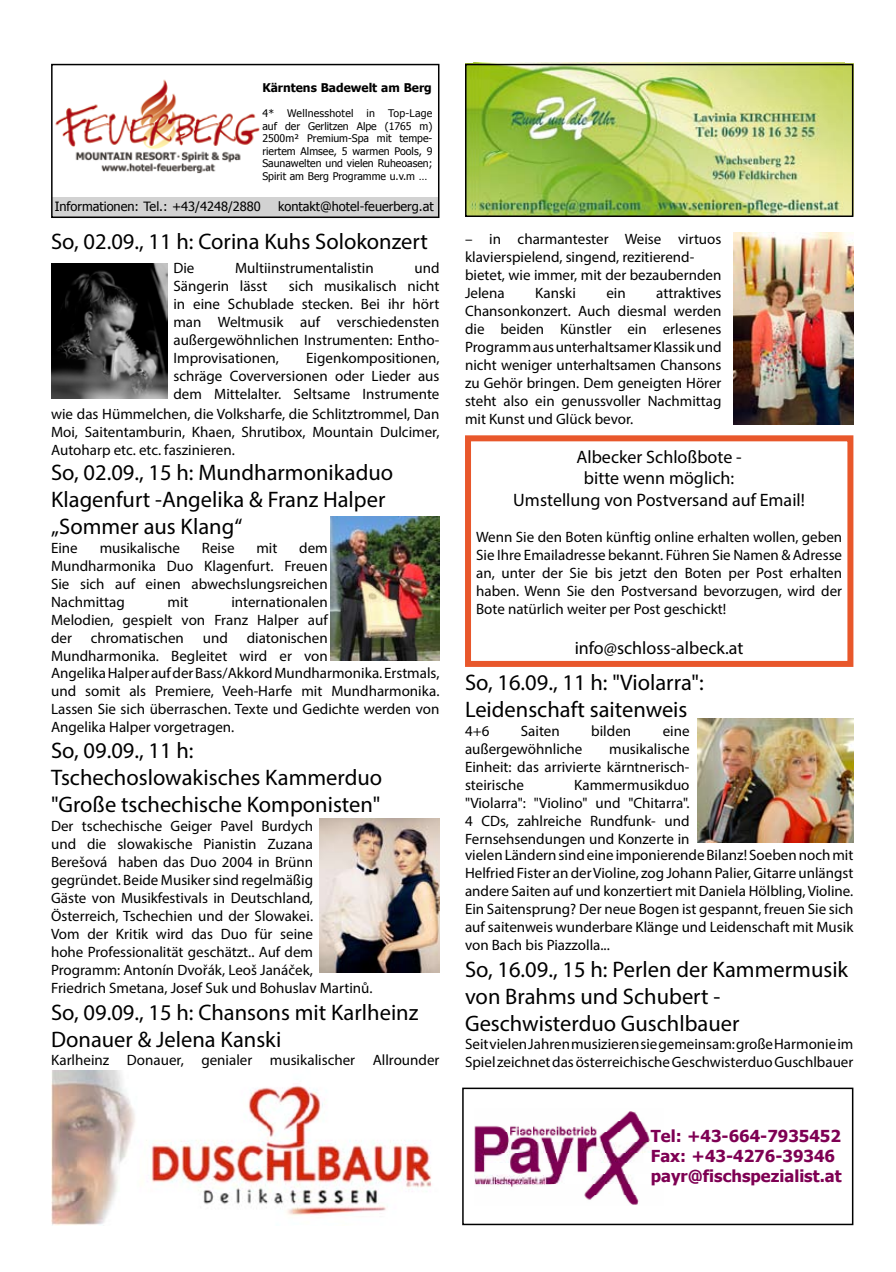
<style>
.page{position:relative;width:896px;height:1272px;background:#fff}
.page>*{position:absolute;margin:0;border:0;box-sizing:border-box;transform-origin:0 0}
.t1{font:22.5px/27px "Myriad Pro";color:#000}
.t2{font:18px/21.6px "Myriad Pro";color:#000;text-align:center}
.t3{font:700 16.5px/19.8px "Tahoma";color:#7e0053}
.t4{font:15px/18px "Myriad Pro";color:#000;text-align:justify}
.t5{font:12.75px "Tahoma";color:#000}
.t6{font:700 12px "Tahoma";color:#000}
.t7{font:10.5px/12.6px "Tahoma";color:#000;text-align:justify}
</style>
<div class="page">
<img style="left:473px;top:63px;width:376px;height:151px">
<div style="left:51px;top:64px;width:388px;height:154px;border:2px solid #000"></div>
<img style="left:51px;top:1070px;width:381px;height:155px">
<div style="left:462px;top:1087px;width:391px;height:138px;border:2px solid #000"></div>
<img style="left:474px;top:1111px;width:178px;height:94px">
<div style="left:52px;top:197px;width:386px;height:20px;background:#d2d2d2"></div>
<img style="left:55px;top:79px;width:204px;height:95px">
<img style="left:847px;top:67px;width:3px;height:147px">
<img style="left:475px;top:67px;width:3px;height:147px">
<img style="left:468px;top:67px;width:7px;height:147px">
<div style="left:465px;top:64px;width:388px;height:153px;border:2px solid #000"></div>
<div style="left:465px;top:435px;width:388px;height:232px;border:6px solid #e8572b"></div>
<img style="left:51px;top:263px;width:116px;height:135px">
<img style="left:330px;top:516px;width:109px;height:144px">
<img style="left:733px;top:232px;width:120px;height:192px">
<img style="left:697px;top:718px;width:156px;height:124px">
<img style="left:319px;top:818px;width:120px;height:154px">
<p class="t6" style="left:262px;top:79px;width:171px">Kärntens Badewelt am Berg</p>
<p class="t7" style="left:262px;top:106px;width:171px">4* Wellnesshotel in Top-Lage auf der Gerlitzen Alpe (1765 m)<br>2500m² Premium-Spa mit tempe&shy;riertem Almsee, 5 warmen Pools, 9<br>Saunawelten und vielen Ruheoasen; Spirit am Berg Programme u.v.m …</p>
<p class="t5" style="left:55px;top:197px;width:207px">Informationen: Tel.: +43/4248/2880</p>
<p class="t5" style="left:278px;top:197px;width:157px">kontakt@hotel-feuerberg.at</p>
<h1 class="t1" style="left:51px;top:228px;width:378px">So, 02.09., 11 h: Corina Kuhs Solokonzert</h1>
<p class="t4" style="left:173px;top:259px;width:23px">Die</p>
<p class="t4" style="left:235px;top:259px;width:140px">Multiinstrumentalistin</p>
<p class="t4" style="left:414px;top:259px;width:27px">und</p>
<p class="t4" style="left:173px;top:277px;width:95px">Sängerin lässt</p>
<p class="t4" style="left:173px;top:277px;width:267px;text-indent:115px">sich musikalisch nicht in eine Schublade stecken. Bei ihr hört man Weltmusik auf verschiedensten außergewöhnlichen Instrumenten: Entho-Improvisationen,</p>
<p class="t4" style="left:173px;top:349px;width:267px;text-indent:133px">Eigenkompositionen, schräge Coverversionen oder Lieder aus dem Mittelalter. Seltsame Instrumente</p>
<p class="t4" style="left:51px;top:404px;width:390px">wie das Hümmelchen, die Volksharfe, die Schlitztrommel, Dan Moi, Saitentamburin, Khaen, Shrutibox, Mountain Dulcimer, Autoharp etc. etc. faszinieren.</p>
<h1 class="t1" style="left:51px;top:458px;width:343px">So, 02.09., 15 h: Mundharmonikaduo<br>Klagenfurt -Angelika &amp; Franz Halper „Sommer aus Klang“</h1>
<p class="t4" style="left:51px;top:538px;width:28px">Eine</p>
<p class="t4" style="left:100px;top:538px;width:82px">musikalische</p>
<p class="t4" style="left:202px;top:538px;width:34px">Reise</p>
<p class="t4" style="left:256px;top:538px;width:22px">mit</p>
<p class="t4" style="left:51px;top:538px;width:278px;text-indent:248px">dem Mundharmonika Duo Klagenfurt. Freuen Sie sich auf einen abwechslungsreichen Nachmittag</p>
<p class="t4" style="left:51px;top:592px;width:278px;text-indent:180px">internationalen Melodien, gespielt von Franz Halper auf der</p>
<p class="t4" style="left:167px;top:592px;width:22px">mit</p>
<p class="t4" style="left:51px;top:628px;width:278px;text-align:right">diatonischen<br>Mundharmonika. Begleitet wird er von</p>
<p class="t4" style="left:91px;top:628px;width:95px">chromatischen</p>
<p class="t4" style="left:203px;top:628px;width:27px">und</p>
<p class="t4" style="left:51px;top:663px;width:390px">Angelika Halper auf der Bass/Akkord Mundharmonika. Erstmals, und somit als Premiere, Veeh-Harfe mit Mundharmonika.<br>Lassen Sie sich überraschen. Texte und Gedichte werden von Angelika Halper vorgetragen.</p>
<h1 class="t1" style="left:51px;top:736px;width:332px">So, 09.09., 11 h:<br>Tschechoslowakisches Kammerduo "Große tschechische Komponisten"</h1>
<p class="t4" style="left:51px;top:817px;width:323px;text-align:left">Der tschechische Geiger Pavel Burdych<br>und die slowakische Pianistin Zuzana Berešová haben das Duo 2004 in Brünn gegründet. Beide Musiker sind regelmäßig<br>Gäste von Musikfestivals in Deutschland, Österreich, Tschechien und der Slowakei.<br>Vom der Kritik wird das Duo für seine<br>hohe Professionalität geschätzt.. Auf dem Programm: Antonín Dvořák, Leoš Janáček,<br>Friedrich Smetana, Josef Suk und Bohuslav Martinů.</p>
<h1 class="t1" style="left:51px;top:998px;width:368px">So, 09.09., 15 h: Chansons mit Karlheinz<br>Donauer &amp; Jelena Kanski</h1>
<p class="t4" style="left:51px;top:1050px;width:389px">Karlheinz Donauer, genialer musikalischer Allrounder</p>
<p class="t4" style="left:465px;top:229px;width:258px;text-align:left">– in charmantester Weise virtuos klavierspielend, singend, rezitierend&shy;bietet, wie immer, mit der bezaubernden<br>Jelena</p>
<p class="t4" style="left:465px;top:283px;width:258px;text-indent:191px">attraktives Chansonkonzert. Auch diesmal werden die beiden Künstler ein erlesenes Programm aus unterhaltsamer Klassik und nicht weniger unterhaltsamen Chansons zu Gehör bringen. Dem geneigten Hörer steht also ein genussvoller Nachmittag mit Kunst und Glück bevor.</p>
<p class="t4" style="left:535px;top:283px;width:42px">Kanski</p>
<p class="t4" style="left:606px;top:283px;width:21px">ein</p>
<p class="t2" style="left:513px;top:445px;width:293px">Albecker Schloßbote -<br>bitte wenn möglich:<br>Umstellung von Postversand auf Email!</p>
<p class="t4" style="left:476px;top:527px;width:367px">Wenn Sie den Boten künftig online erhalten wollen, geben Sie Ihre Emailadresse bekannt. Führen Sie Namen &amp; Adresse an, unter der Sie bis jetzt den Boten per Post erhalten haben. Wenn Sie den Postversand bevorzugen, wird der Bote natürlich weiter per Post geschickt!</p>
<p class="t2" style="left:574px;top:636px;width:170px">info@schloss-albeck.at</p>
<h1 class="t1" style="left:465px;top:668px;width:240px">So, 16.09., 11 h: "Violarra":<br>Leidenschaft saitenweis</h1>
<p class="t4" style="left:465px;top:721px;width:26px">4+6</p>
<p class="t4" style="left:520px;top:721px;width:40px">Saiten</p>
<p class="t4" style="left:591px;top:721px;width:41px">bilden</p>
<p class="t4" style="left:662px;top:721px;width:28px">eine</p>
<p class="t4" style="left:465px;top:739px;width:119px">außergewöhnliche</p>
<p class="t4" style="left:465px;top:739px;width:226px;text-indent:144px">musikalische Einheit: das arrivierte kärntnerisch&shy;steirische</p>
<p class="t4" style="left:465px;top:775px;width:226px;text-indent:109px">Kammermusikduo "Violarra": "Violino" und "Chitarra".<br>4 CDs, zahlreiche Rundfunk- und Fernsehsendungen und Konzerte in</p>
<p class="t4" style="left:465px;top:845px;width:390px">vielen Ländern sind eine imponierende Bilanz! Soeben noch mit Helfried Fister an der Violine, zog Johann Palier, Gitarre unlängst andere Saiten auf und konzertiert mit Daniela Hölbling, Violine.<br>Ein Saitensprung? Der neue Bogen ist gespannt, freuen Sie sich auf saitenweis wunderbare Klänge und Leidenschaft mit Musik von Bach bis Piazzolla...</p>
<h1 class="t1" style="left:465px;top:956px;width:384px">So, 16.09., 15 h: Perlen der Kammermusik von Brahms und Schubert -<br>Geschwisterduo Guschlbauer</h1>
<p class="t4" style="left:465px;top:1035px;width:389px">Seit vielen Jahren musizieren sie gemeinsam: große Harmonie im<br>Spiel zeichnet das österreichische Geschwisterduo Guschlbauer</p>
<p class="t3" style="left:650px;top:1125px;width:192px">Tel: +43-664-7935452<br>Fax: +43-4276-39346 payr@fischspezialist.at</p>
</div>
